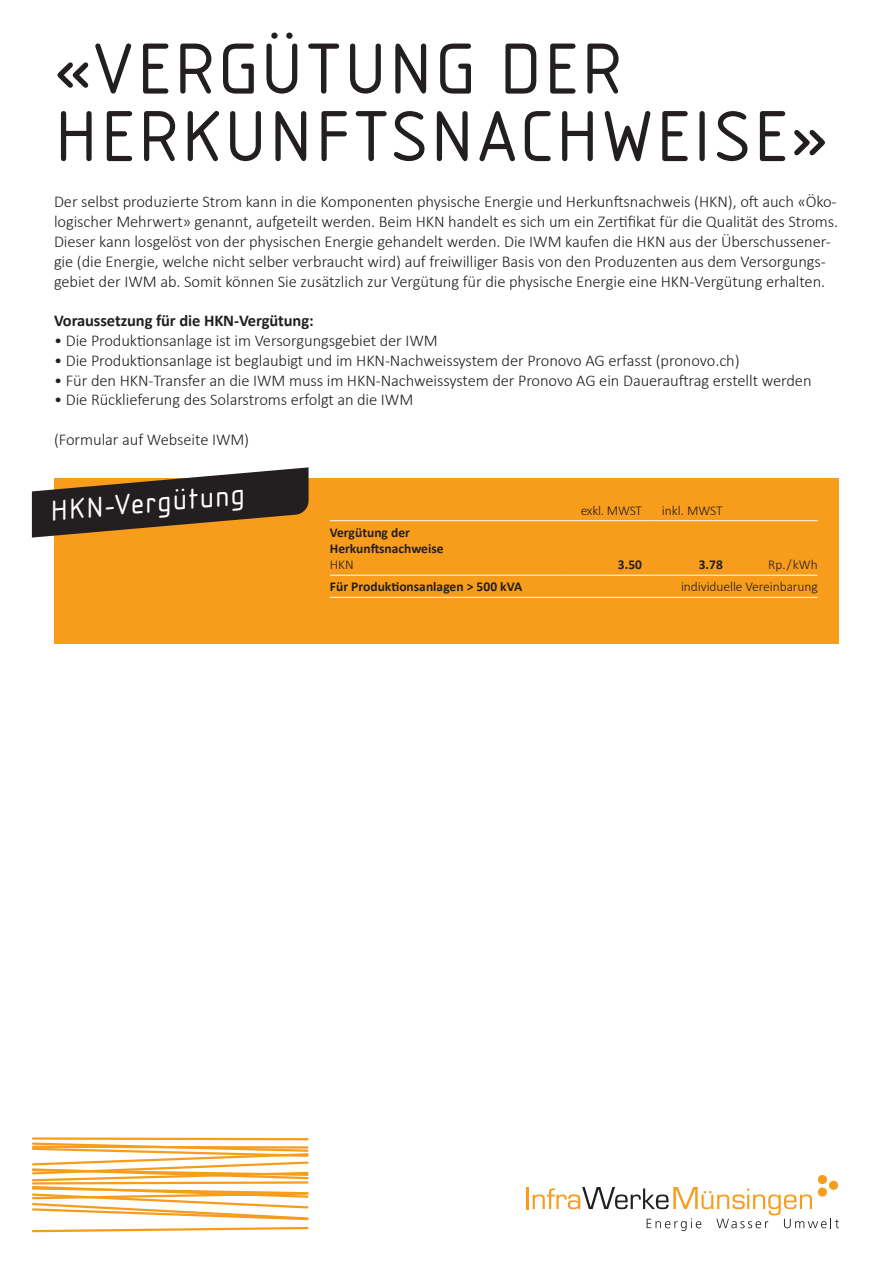
<style>
.page{position:relative;width:893px;height:1263px;background:#fff}
.page>*{position:absolute;margin:0;border:0;box-sizing:border-box;transform-origin:0 0}
.t1{font:75px/67.5px "Isonorm D";letter-spacing:.04em;color:#231f20}
.t2{font:30px "Isonorm D";color:#fff}
.t3{font:300 16.5px/19.8px "Calibri";letter-spacing:-.005em;color:#231f20}
.t4{font:700 16.5px "Calibri";letter-spacing:-.005em;color:#231f20}
.t5{font:700 13.5px/16.2px "Calibri";color:#231f20}
.t6{font:300 13.5px "Calibri";letter-spacing:-.005em;color:#231f20}
</style>
<div class="page">
<div style="left:54px;top:478px;width:785px;height:166px;background:#f89c1c"></div>
<hr style="left:330px;top:520px;width:237px;height:1px;background:#fff">
<hr style="left:567px;top:520px;width:81px;height:1px;background:#fff">
<hr style="left:648px;top:520px;width:81px;height:1px;background:#fff">
<hr style="left:729px;top:520px;width:89px;height:1px;background:#fff">
<hr style="left:330px;top:575px;width:237px;height:1px;background:#fff">
<hr style="left:567px;top:575px;width:81px;height:1px;background:#fff">
<hr style="left:648px;top:575px;width:81px;height:1px;background:#fff">
<hr style="left:729px;top:575px;width:89px;height:1px;background:#fff">
<hr style="left:330px;top:597px;width:237px;height:1px;background:#fff">
<hr style="left:567px;top:597px;width:81px;height:1px;background:#fff">
<hr style="left:648px;top:597px;width:81px;height:1px;background:#fff">
<hr style="left:729px;top:597px;width:89px;height:1px;background:#fff">
<hr style="left:526px;top:1187px;width:3px;height:22px;background:#f89c1c">
<svg style="left:533px;top:1175px;width:306px;height:56px"></svg>
<svg style="left:32px;top:467px;width:277px;height:71px"></svg>
<svg style="left:32px;top:1137px;width:277px;height:96px"></svg>
<h1 class="t1" style="left:54px;top:36px;width:776px">«VERGÜTUNG DER<br>HERKUNFTSNACHWEISE»</h1>
<p class="t3" style="left:54px;top:192px;width:786px">Der selbst produzierte Strom kann in die Komponenten physische Energie und Herkunftsnachweis (HKN), oft auch «Öko&shy;logischer Mehrwert» genannt, aufgeteilt werden. Beim HKN handelt es sich um ein Zertifikat für die Qualität des Stroms.<br>Dieser kann losgelöst von der physischen Energie gehandelt werden. Die IWM kaufen die HKN aus der Überschussener&shy;gie (die Energie, welche nicht selber verbraucht wird) auf freiwilliger Basis von den Produzenten aus dem Versorgungs&shy;gebiet der IWM ab. Somit können Sie zusätzlich zur Vergütung für die physische Energie eine HKN-Vergütung erhalten.</p>
<p class="t4" style="left:54px;top:309px;width:261px">Voraussetzung für die HKN-Vergütung:</p>
<p class="t3" style="left:54px;top:330px;width:385px">• Die Produktionsanlage ist im Versorgungsgebiet der IWM</p>
<p class="t3" style="left:54px;top:350px;width:687px">• Die Produktionsanlage ist beglaubigt und im HKN-Nachweissystem der Pronovo AG erfasst (pronovo.ch)</p>
<p class="t3" style="left:54px;top:370px;width:759px">• Für den HKN-Transfer an die IWM muss im HKN-Nachweissystem der Pronovo AG ein Dauerauftrag erstellt werden</p>
<p class="t3" style="left:54px;top:390px;width:361px">• Die Rücklieferung des Solarstroms erfolgt an die IWM</p>
<p class="t3" style="left:54px;top:429px;width:197px">(Formular auf Webseite IWM)</p>
<h2 class="t2" style="left:48px;top:494px;width:197px;rotate:-5deg">HKN-Vergütung</h2>
<p class="t6" style="left:581px;top:502px;width:63px">exkl. MWST</p>
<p class="t6" style="left:662px;top:502px;width:63px">inkl. MWST</p>
<p class="t5" style="left:330px;top:524px;width:115px">Vergütung der<br>Herkunftsnachweise</p>
<p class="t6" style="left:330px;top:556px;width:25px">HKN</p>
<p class="t5" style="left:618px;top:556px;width:26px">3.50</p>
<p class="t5" style="left:699px;top:556px;width:26px">3.78</p>
<p class="t6" style="left:768px;top:556px;width:51px">Rp. / kWh</p>
<p class="t5" style="left:330px;top:579px;width:194px">Für Produktionsanlagen &gt; 500 kVA</p>
<p class="t6" style="left:681px;top:578px;width:138px">individuelle Vereinbarung</p>
</div>
